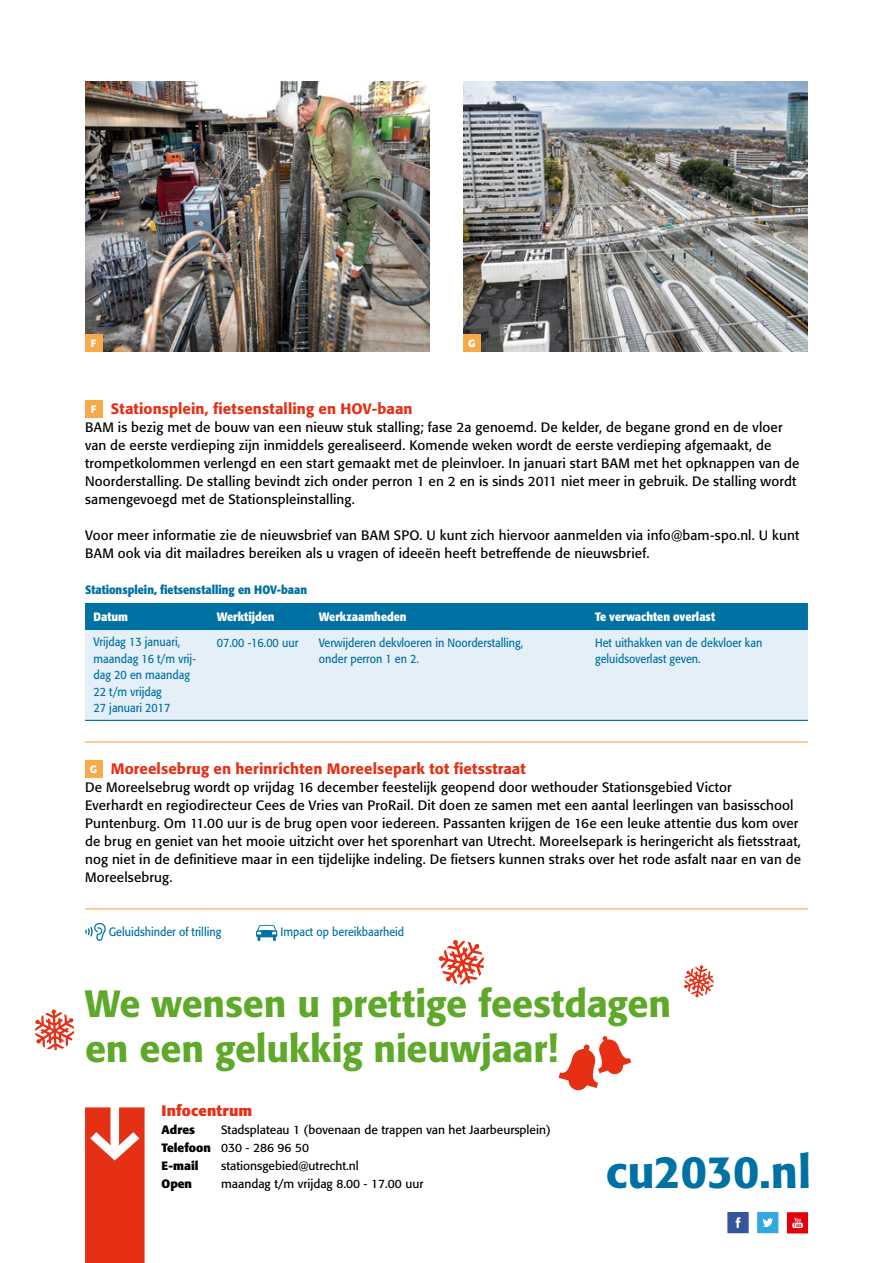
<style>
.page{position:relative;width:893px;height:1263px;background:#fff}
.page>*{position:absolute;margin:0;border:0;box-sizing:border-box;transform-origin:0 0}
.t1{font:500 45px "Formata BQ";color:#0071a3}
.t2{font:500 37.5px/45px "Formata BQ";letter-spacing:-.005em;color:#5ea929}
.t3{font:500 15px "Formata BQ";letter-spacing:.005em;color:#e63016}
.t4{font:700 15px "Formata BQ";letter-spacing:.01em;color:#e63016}
.t5{font:13.5px/18px "Formata BQ";letter-spacing:.01em;color:#000}
.t6{font:12px/16.5px "Formata BQ";color:#0071a3;scale:.9 1}
.t7{font:12px/18px "Formata BQ";color:#000}
.t8{font:700 12px "Formata BQ";color:#fff;scale:.9 1}
.t9{font:700 12px "Formata BQ";color:#0071a3;scale:.9 1}
.t10{font:700 12px "Formata BQ";color:#000}
.t11{font:700 10.5px "Formata BQ";color:#fff}
.s1{font-weight:700;font-size:10.5px;color:#fff}
.s2{font-weight:700}
</style>
<div class="page">
<div style="left:85px;top:760px;width:17px;height:17px;background:#f7a94c"></div>
<svg style="left:727px;top:1212px;width:21px;height:21px"></svg>
<svg style="left:757px;top:1212px;width:21px;height:21px"></svg>
<svg style="left:787px;top:1212px;width:21px;height:21px"></svg>
<svg style="left:85px;top:1107px;width:60px;height:156px"></svg>
<hr style="left:85px;top:908px;width:723px;height:1px;background:#f7a94c">
<img style="left:85px;top:81px;width:344px;height:270px">
<img style="left:463px;top:81px;width:345px;height:270px">
<div style="left:85px;top:334px;width:17px;height:17px;background:#f7a94c"></div>
<div style="left:463px;top:334px;width:17px;height:17px;background:#f7a94c"></div>
<svg style="left:85px;top:923px;width:21px;height:18px"></svg>
<svg style="left:256px;top:925px;width:21px;height:16px"></svg>
<div style="left:85px;top:400px;width:17px;height:17px;background:#f7a94c"></div>
<hr style="left:85px;top:741px;width:723px;height:2px;background:#f7a94c">
<svg style="left:438px;top:940px;width:46px;height:44px"></svg>
<svg style="left:35px;top:1009px;width:39px;height:41px"></svg>
<svg style="left:684px;top:965px;width:30px;height:32px"></svg>
<svg style="left:559px;top:1036px;width:72px;height:55px"></svg>
<div style="left:85px;top:621px;width:723px;height:99px;background:#e4eff7"></div>
<div style="left:85px;top:603px;width:723px;height:27px;background:#0071a3"></div>
<hr style="left:85px;top:720px;width:723px;height:1px;background:#0071a3">
<p class="t11" style="left:91px;top:336px;width:7px">F</p>
<p class="t11" style="left:468px;top:336px;width:9px">G</p>
<p class="t3" style="left:91px;top:400px;width:323px"><span class="s1">F</span> Stationsplein, fietsenstalling en HOV-baan</p>
<p class="t5" style="left:85px;top:418px;width:716px">BAM is bezig met de bouw van een nieuw stuk stalling; fase 2a genoemd. De kelder, de begane grond en de vloer van de eerste verdieping zijn inmiddels gerealiseerd. Komende weken wordt de eerste verdieping afgemaakt, de trompetkolommen verlengd en een start gemaakt met de pleinvloer. In januari start BAM met het opknappen van de Noorderstalling. De stalling bevindt zich onder perron 1 en 2 en is sinds 2011 niet meer in gebruik. De stalling wordt samengevoegd met de Stationspleinstalling.</p>
<p class="t5" style="left:85px;top:526px;width:716px">Voor meer informatie zie de nieuwsbrief van BAM SPO. U kunt zich hiervoor aanmelden via info@bam-spo.nl. U kunt<br>BAM ook via dit mailadres bereiken als u vragen of ideeën heeft betreffende de nieuwsbrief.</p>
<p class="t9" style="left:85px;top:583px;width:248px">Stationsplein, fietsenstalling en HOV-baan</p>
<p class="t8" style="left:94px;top:609px;width:40px">Datum</p>
<p class="t8" style="left:217px;top:609px;width:66px">Werktijden</p>
<p class="t8" style="left:319px;top:609px;width:99px">Werkzaamheden</p>
<p class="t8" style="left:595px;top:609px;width:135px">Te verwachten overlast</p>
<p class="t6" style="left:217px;top:634px;width:92px">07.00 -16.00 uur</p>
<p class="t6" style="left:319px;top:634px;width:229px">Verwijderen dekvloeren in Noorderstalling,</p>
<p class="t6" style="left:595px;top:634px;width:187px">Het uithakken van de dekvloer kan</p>
<p class="t6" style="left:319px;top:650px;width:113px">onder perron 1 en 2.</p>
<p class="t6" style="left:595px;top:650px;width:119px">geluidsoverlast geven.</p>
<p class="t6" style="left:94px;top:634px;width:115px">Vrijdag 13 januari, maandag 16 t/m vrij&shy;dag 20 en maandag<br>22 t/m vrijdag<br>27 januari 2017</p>
<p class="t3" style="left:90px;top:760px;width:437px"><span class="s1">G</span> Moreelsebrug en herinrichten Moreelsepark tot fietsstraat</p>
<p class="t5" style="left:85px;top:778px;width:718px">De Moreelsebrug wordt op vrijdag 16 december feestelijk geopend door wethouder Stationsgebied Victor<br>Everhardt en regiodirecteur Cees de Vries van ProRail. Dit doen ze samen met een aantal leerlingen van basisschool Puntenburg. Om 11.00 uur is de brug open voor iedereen. Passanten krijgen de 16e een leuke attentie dus kom over de brug en geniet van het mooie uitzicht over het sporenhart van Utrecht. Moreelsepark is heringericht als fietsstraat, nog niet in de definitieve maar in een tijdelijke indeling. De fietsers kunnen straks over het rode asfalt naar en van de Moreelsebrug.</p>
<p class="t6" style="left:109px;top:924px;width:126px">Geluidshinder of trilling</p>
<p class="t6" style="left:280px;top:924px;width:139px">Impact op bereikbaarheid</p>
<h2 class="t2" style="left:85px;top:981px;width:588px">We wensen u prettige feestdagen en een gelukkig nieuwjaar!</h2>
<p class="t4" style="left:162px;top:1102px;width:92px">Infocentrum</p>
<p class="t10" style="left:162px;top:1123px;width:35px">Adres</p>
<p class="t7" style="left:162px;top:1121px;width:391px;text-indent:60px">Stadsplateau 1 (bovenaan de trappen van het Jaarbeursplein)<br><span class="s2">Telefoon</span> 030 - 286 96 50<br><span class="s2">E-mail</span></p>
<p class="t7" style="left:221px;top:1157px;width:139px">stationsgebied@utrecht.nl</p>
<p class="t10" style="left:162px;top:1177px;width:32px">Open</p>
<p class="t7" style="left:221px;top:1175px;width:204px">maandag t/m vrijdag 8.00 - 17.00 uur</p>
<h1 class="t1" style="left:606px;top:1145px;width:207px">cu2030.nl</h1>
</div>
